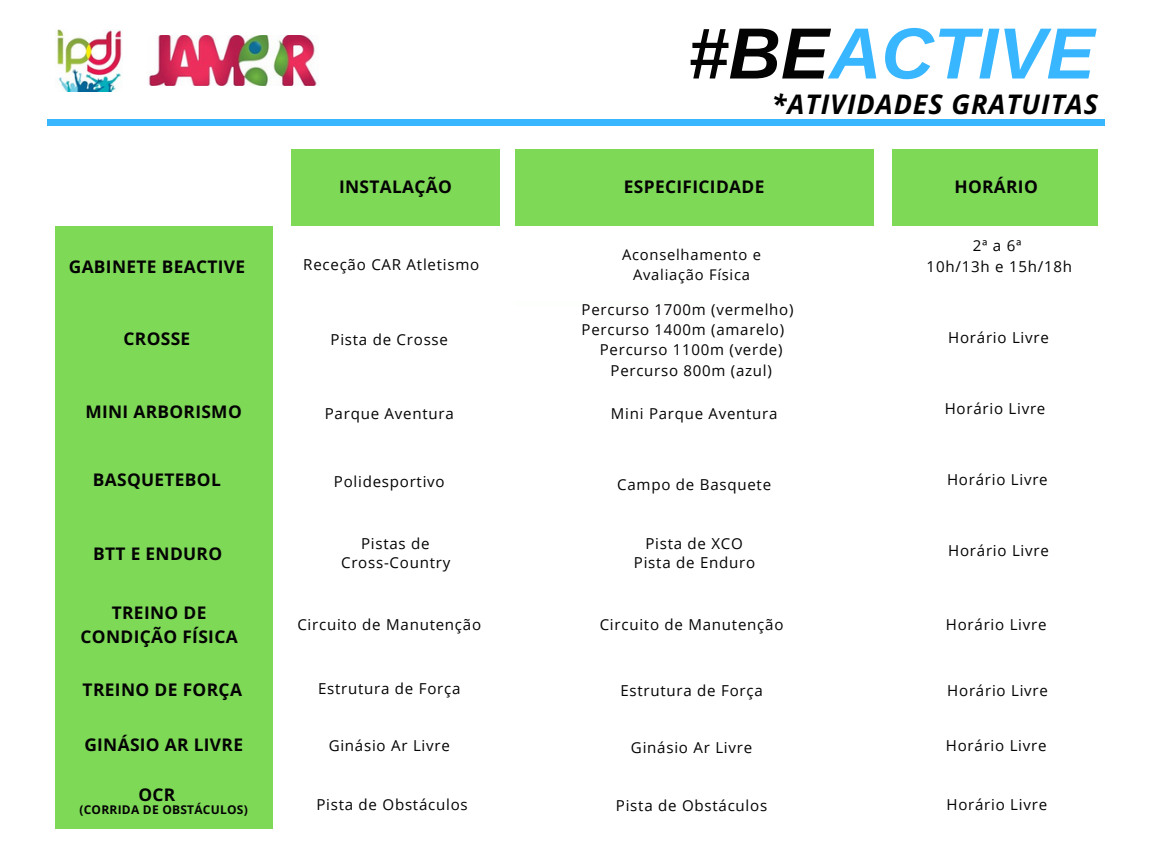
<style>
.page{position:relative;width:1152px;height:864px;background:#fff}
.page>*{position:absolute;margin:0;border:0;box-sizing:border-box;transform-origin:0 0}
.t1{font:italic 700 72.45px "Arimo";color:#38b6ff}
.t2{font:italic 700 27px "Open Sans";letter-spacing:.035em;color:#000}
.t3{font:700 17.4px/23.7px "Open Sans";letter-spacing:.02em;color:#040304;text-align:center}
.t4{font:15.15px/19.2px "Open Sans";letter-spacing:.05em;color:#040304;text-align:center}
.t5{font:15px "Open Sans";letter-spacing:.05em;color:#040304}
.t6{font:14.7px/20.2px "Open Sans";letter-spacing:.05em;color:#040304;text-align:center}
.t7{font:700 12px "Open Sans";letter-spacing:.02em;color:#040304}
.s1{color:#040304}
</style>
<div class="page">
<div style="left:892px;top:149px;width:206px;height:77px;background:#7ed957"></div>
<div style="left:515px;top:149px;width:359px;height:76px;background:#7ed957"></div>
<div style="left:55px;top:226px;width:217px;height:603px;background:#7ed957"></div>
<div style="left:292px;top:149px;width:208px;height:76px;background:#7ed957"></div>
<div style="left:47px;top:120px;width:1058px;height:6px;background:#38b6ff"></div>
<img style="left:57px;top:30px;width:65px;height:61px">
<img style="left:148px;top:36px;width:169px;height:49px">
<h1 class="t1" style="left:688px;top:13px;width:408px"><span class="s1">#BE</span>ACTIVE</h1>
<h2 class="t2" style="left:772px;top:86px;width:328px">*ATIVIDADES GRATUITAS</h2>
<p class="t3" style="left:339px;top:175px;width:114px">INSTALAÇÃO</p>
<p class="t3" style="left:624px;top:175px;width:142px">ESPECIFICIDADE</p>
<p class="t3" style="left:954px;top:175px;width:85px">HORÁRIO</p>
<p class="t3" style="left:69px;top:255px;width:178px">GABINETE BEACTIVE</p>
<p class="t4" style="left:303px;top:255px;width:178px">Receção CAR Atletismo</p>
<p class="t6" style="left:622px;top:244px;width:140px">Aconselhamento e<br>Avaliação Física</p>
<p class="t4" style="left:927px;top:235px;width:147px;line-height:20.2px">2ª a 6ª<br>10h/13h e 15h/18h</p>
<p class="t3" style="left:124px;top:327px;width:68px">CROSSE</p>
<p class="t4" style="left:331px;top:329px;width:119px">Pista de Crosse</p>
<p class="t5" style="left:582px;top:299px;width:213px">Percurso 1700m (vermelho)</p>
<p class="t5" style="left:582px;top:319px;width:204px">Percurso 1400m (amarelo)</p>
<p class="t5" style="left:600px;top:339px;width:184px">Percurso 1100m (verde)</p>
<p class="t5" style="left:611px;top:360px;width:163px">Percurso 800m (azul)</p>
<p class="t4" style="left:948px;top:328px;width:102px">Horário Livre</p>
<p class="t3" style="left:85px;top:399px;width:158px">MINI ARBORISMO</p>
<p class="t4" style="left:325px;top:404px;width:131px">Parque Aventura</p>
<p class="t5" style="left:611px;top:403px;width:168px">Mini Parque Aventura</p>
<p class="t4" style="left:945px;top:398px;width:102px">Horário Livre</p>
<p class="t3" style="left:93px;top:467px;width:130px">BASQUETEBOL</p>
<p class="t4" style="left:334px;top:471px;width:112px">Polidesportivo</p>
<p class="t4" style="left:617px;top:474px;width:155px">Campo de Basquete</p>
<p class="t4" style="left:947px;top:470px;width:102px">Horário Livre</p>
<p class="t3" style="left:93px;top:542px;width:131px">BTT E ENDURO</p>
<p class="t4" style="left:341px;top:533px;width:111px">Pistas de<br>Cross-Country</p>
<p class="t4" style="left:634px;top:533px;width:123px">Pista de XCO<br>Pista de Enduro</p>
<p class="t4" style="left:948px;top:540px;width:102px">Horário Livre</p>
<p class="t3" style="left:81px;top:601px;width:159px">TREINO DE<br>CONDIÇÃO FÍSICA</p>
<p class="t3" style="left:83px;top:678px;width:161px">TREINO DE FORÇA</p>
<p class="t3" style="left:84px;top:733px;width:160px">GINÁSIO AR LIVRE</p>
<p class="t4" style="left:297px;top:614px;width:185px">Circuito de Manutenção</p>
<p class="t4" style="left:600px;top:614px;width:185px">Circuito de Manutenção</p>
<p class="t4" style="left:318px;top:679px;width:144px">Estrutura de Força</p>
<p class="t4" style="left:329px;top:735px;width:123px">Ginásio Ar Livre</p>
<p class="t4" style="left:620px;top:680px;width:144px">Estrutura de Força</p>
<p class="t4" style="left:631px;top:738px;width:123px">Ginásio Ar Livre</p>
<p class="t4" style="left:946px;top:614px;width:102px">Horário Livre</p>
<p class="t4" style="left:947px;top:680px;width:102px">Horário Livre</p>
<p class="t4" style="left:946px;top:735px;width:102px">Horário Livre</p>
<p class="t3" style="left:138px;top:782px;width:38px">OCR</p>
<p class="t7" style="left:79px;top:801px;width:170px">(CORRIDA DE OBSTÁCULOS)</p>
<p class="t4" style="left:316px;top:794px;width:153px">Pista de Obstáculos</p>
<p class="t4" style="left:616px;top:795px;width:153px">Pista de Obstáculos</p>
<p class="t4" style="left:946px;top:795px;width:102px">Horário Livre</p>
</div>
